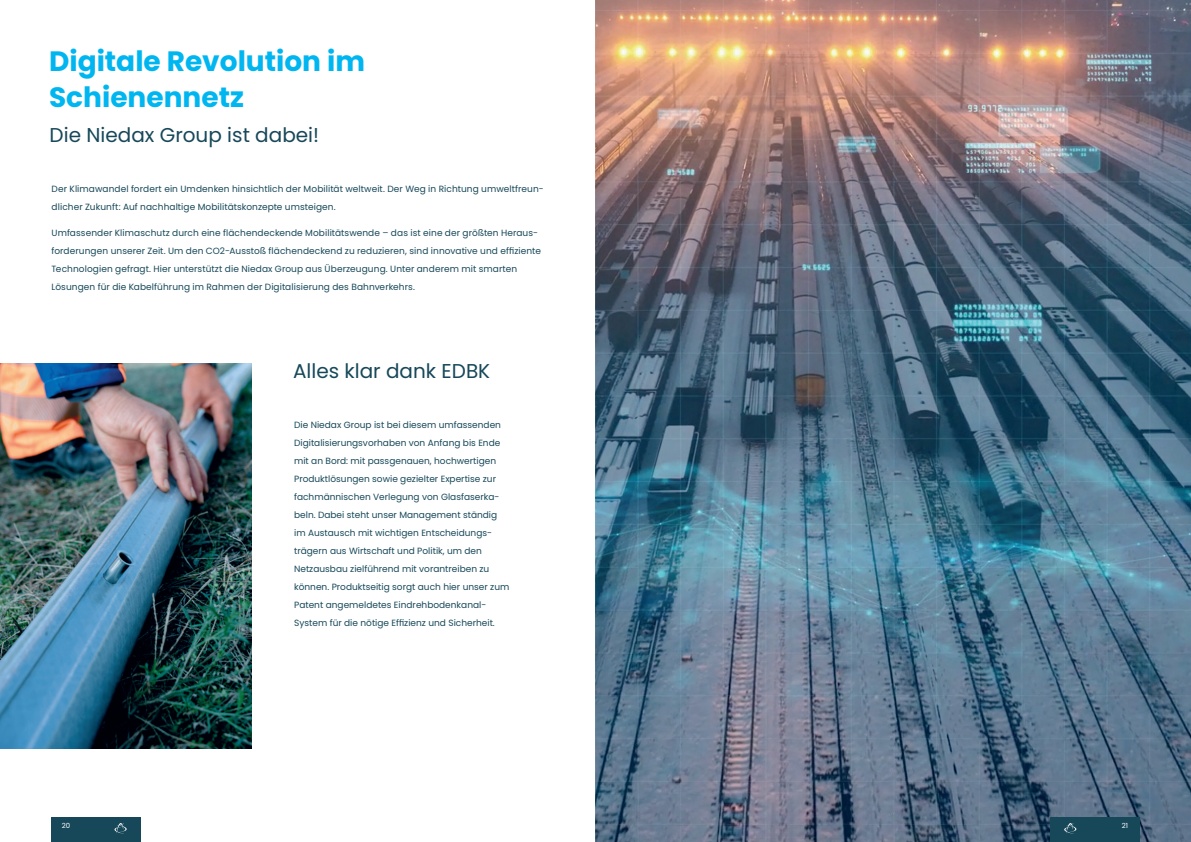
<style>
.page{position:relative;width:1191px;height:842px;background:#fff}
.page>*{position:absolute;margin:0;border:0;box-sizing:border-box;transform-origin:0 0}
.t1{font:700 28px/36px "Poppins";color:#00b6f0}
.t2{font:20px "Poppins";color:#174859}
.t3{font:9px/18px "Poppins";color:#174859}
.t4{font:7px "Poppins";color:#fff}
</style>
<div class="page">
<img style="left:595px;top:0;width:595px;height:842px">
<img style="left:0;top:363px;width:251px;height:385px">
<div style="left:51px;top:817px;width:89px;height:25px;background:#174859"></div>
<svg style="left:114px;top:823px;width:13px;height:10px"></svg>
<div style="left:1051px;top:817px;width:89px;height:25px;background:#174859"></div>
<svg style="left:1064px;top:823px;width:13px;height:10px"></svg>
<h1 class="t1" style="left:49px;top:45px;width:317px">Digitale Revolution im<br>Schienennetz</h1>
<h2 class="t2" style="left:50px;top:124px;width:271px">Die Niedax Group ist dabei!</h2>
<p class="t3" style="left:52px;top:180px;width:494px">Der Klimawandel fordert ein Umdenken hinsichtlich der Mobilität weltweit. Der Weg in Richtung umweltfreun&shy;dlicher Zukunft: Auf nachhaltige Mobilitätskonzepte umsteigen.</p>
<p class="t3" style="left:52px;top:224px;width:491px">Umfassender Klimaschutz durch eine flächendeckende Mobilitätswende – das ist eine der größten Heraus&shy;forderungen unserer Zeit. Um den CO2-Ausstoß flächendeckend zu reduzieren, sind innovative und effiziente Technologien gefragt. Hier unterstützt die Niedax Group aus Überzeugung. Unter anderem mit smarten Lösungen für die Kabelführung im Rahmen der Digitalisierung des Bahnverkehrs.</p>
<h2 class="t2" style="left:293px;top:359px;width:199px">Alles klar dank EDBK</h2>
<p class="t3" style="left:294px;top:416px;width:217px">Die Niedax Group ist bei diesem umfassenden Digitalisierungsvorhaben von Anfang bis Ende mit an Bord: mit passgenauen, hochwertigen Produktlösungen sowie gezielter Expertise zur fachmännischen Verlegung von Glasfaserka&shy;beln. Dabei steht unser Management ständig im Austausch mit wichtigen Entscheidungs&shy;trägern aus Wirtschaft und Politik, um den Netzausbau zielführend mit vorantreiben zu können. Produktseitig sorgt auch hier unser zum Patent angemeldetes Eindrehbodenkanal-System für die nötige Effizienz und Sicherheit.</p>
<p class="t4" style="left:62px;top:821px;width:10px">20</p>
<p class="t4" style="left:1122px;top:821px;width:8px">21</p>
</div>
